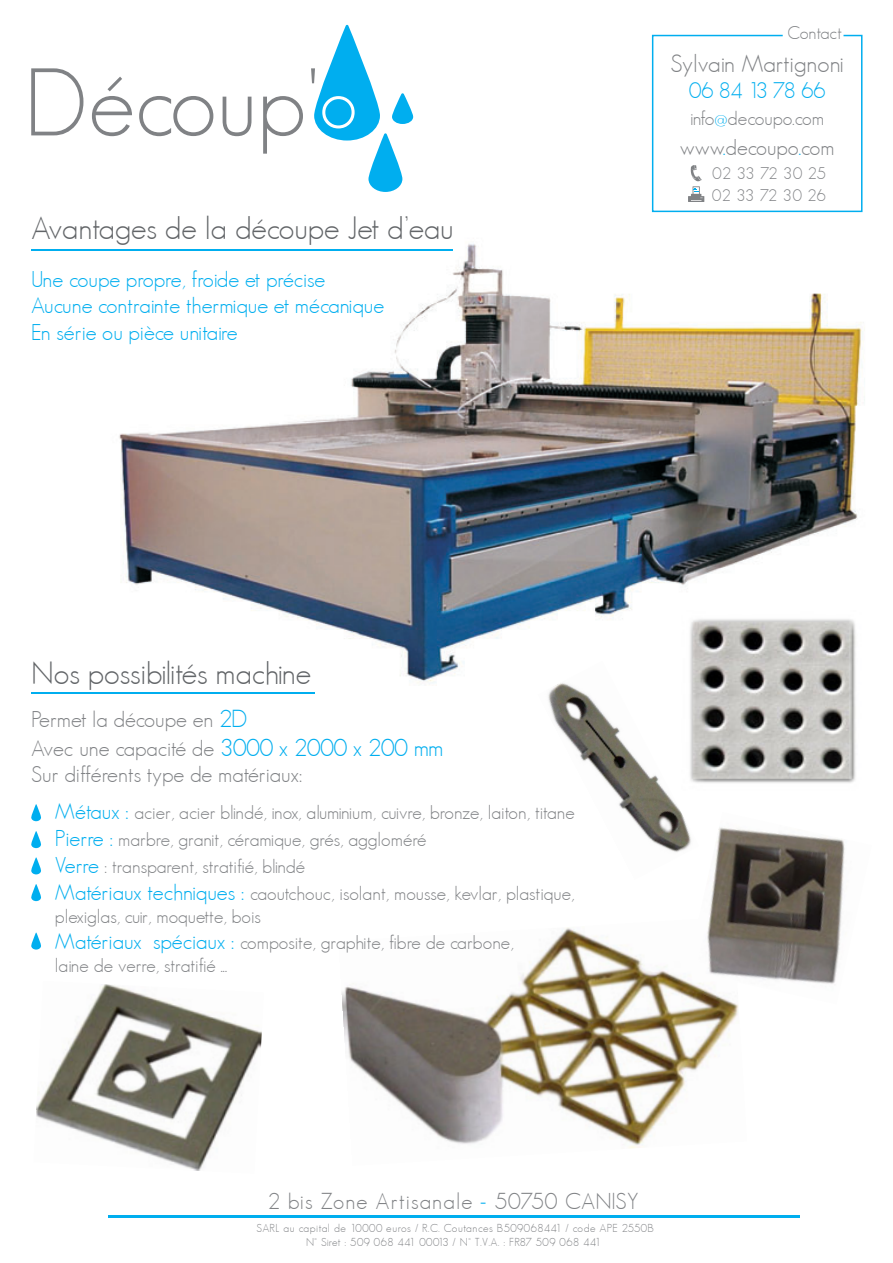
<style>
.page{position:relative;width:893px;height:1263px;background:#fff}
.page>*{position:absolute;margin:0;border:0;box-sizing:border-box;transform-origin:0 0}
.t1{font:300 31.5px "Geosans";color:#626568}
.t2{font:300 24.45px "Geosans";color:#808285}
.t3{font:300 22.5px "Geosans";letter-spacing:.05em;color:#808285}
.t4{font:300 22.2px/26.7px "Geosans";color:#00aeef}
.t5{font:300 22.2px/28.8px "Geosans";color:#808285}
.t6{font:300 22.05px "Geosans";color:#808285}
.t7{font:300 22.05px "Geosans";letter-spacing:-.035em;color:#00aeef}
.t8{font:300 19.5px "Geosans";color:#808285}
.t9{font:300 19.05px/26.7px "Geosans";color:#808285}
.t10{font:300 18px "Geosans";color:#808285}
.t11{font:300 16.35px/21.8px "Geosans";color:#808285}
.t12{font:300 11.25px/13.5px "Geosans";letter-spacing:.05em;color:#808285;text-align:center}
.s1{font-size:22.05px;color:#00aeef}
.s2{color:#00aeef}
.s3{font-size:24px;color:#00aeef}
.s4{font-size:22.35px;color:#00aeef}
</style>
<div class="page">
<img style="left:69px;top:243px;width:796px;height:451px">
<img style="left:341px;top:927px;width:398px;height:221px">
<img style="left:681px;top:610px;width:182px;height:173px">
<img style="left:538px;top:661px;width:161px;height:191px">
<img style="left:36px;top:984px;width:226px;height:187px">
<img style="left:687px;top:812px;width:158px;height:192px">
<svg style="left:31px;top:68px;width:52px;height:67px"></svg>
<svg style="left:92px;top:77px;width:40px;height:59px"></svg>
<svg style="left:139px;top:96px;width:74px;height:40px"></svg>
<svg style="left:223px;top:97px;width:28px;height:39px"></svg>
<svg style="left:263px;top:96px;width:40px;height:58px"></svg>
<svg style="left:311px;top:25px;width:102px;height:167px"></svg>
<hr style="left:108px;top:1216px;width:692px;height:2px;background:#00aeef">
<hr style="left:31px;top:692px;width:283px;height:1px;background:#00aeef">
<svg style="left:31px;top:804px;width:10px;height:17px"></svg>
<svg style="left:31px;top:831px;width:10px;height:17px"></svg>
<svg style="left:31px;top:884px;width:10px;height:17px"></svg>
<svg style="left:31px;top:933px;width:10px;height:16px"></svg>
<svg style="left:31px;top:857px;width:10px;height:17px"></svg>
<hr style="left:31px;top:249px;width:422px;height:1px;background:#00aeef">
<svg style="left:651px;top:34px;width:212px;height:179px"></svg>
<h1 class="t1" style="left:31px;top:211px;width:424px">Avantages de la découpe Jet d’eau</h1>
<p class="t4" style="left:31px;top:266px;width:354px">Une coupe propre, froide et précise<br>Aucune contrainte thermique et mécanique<br>En série ou pièce unitaire</p>
<p class="t10" style="left:788px;top:23px;width:56px">Contact</p>
<p class="t2" style="left:670px;top:50px;width:175px">Sylvain Martignoni</p>
<p class="t7" style="left:689px;top:78px;width:138px">06 84 13 78 66</p>
<p class="t8" style="left:690px;top:107px;width:136px">info<span class="s1">@</span>decoupo.com</p>
<p class="t6" style="left:680px;top:135px;width:156px">www<span class="s2">.</span>decoupo<span class="s2">.</span>com</p>
<p class="t11" style="left:712px;top:163px;width:115px">02 33 72 30 25<br>02 33 72 30 26</p>
<h1 class="t1" style="left:31px;top:655px;width:282px">Nos possibilités machine</h1>
<p class="t5" style="left:31px;top:705px;width:414px">Permet la découpe en <span class="s3">2D<br></span>Avec une capacité de <span class="s3">3000 x 2000 x 200 mm</span></p>
<p class="t5" style="left:31px;top:760px;width:273px">Sur différents type de matériaux:</p>
<p class="t9" style="left:55px;top:799px;width:521px"><span class="s4">Métaux :</span> acier, acier blindé, inox, aluminium, cuivre, bronze, laiton, titane <span class="s4">Pierre :</span> marbre, granit, céramique, grés, aggloméré<br><span class="s4">Verre</span> : transparent, stratifié, blindé<br><span class="s4">Matériaux techniques :</span> caoutchouc, isolant, mousse, kevlar, plastique,</p>
<p class="t9" style="left:55px;top:903px;width:460px">plexiglas, cuir, moquette, bois<br><span class="s4">Matériaux spéciaux :</span> composite, graphite, fibre de carbone,</p>
<p class="t9" style="left:55px;top:952px;width:174px">laine de verre, stratifié ...</p>
<p class="t3" style="left:268px;top:1188px;width:372px">2 bis Zone Artisanale <span class="s2">-</span> 50750 CANISY</p>
<p class="t12" style="left:257px;top:1221px;width:399px">SARL au capital de 10000 euros / R.C. Coutances B509068441 / code APE 2550B<br>N° Siret : 509 068 441 00013 / N° T.V.A. : FR87 509 068 441</p>
</div>
